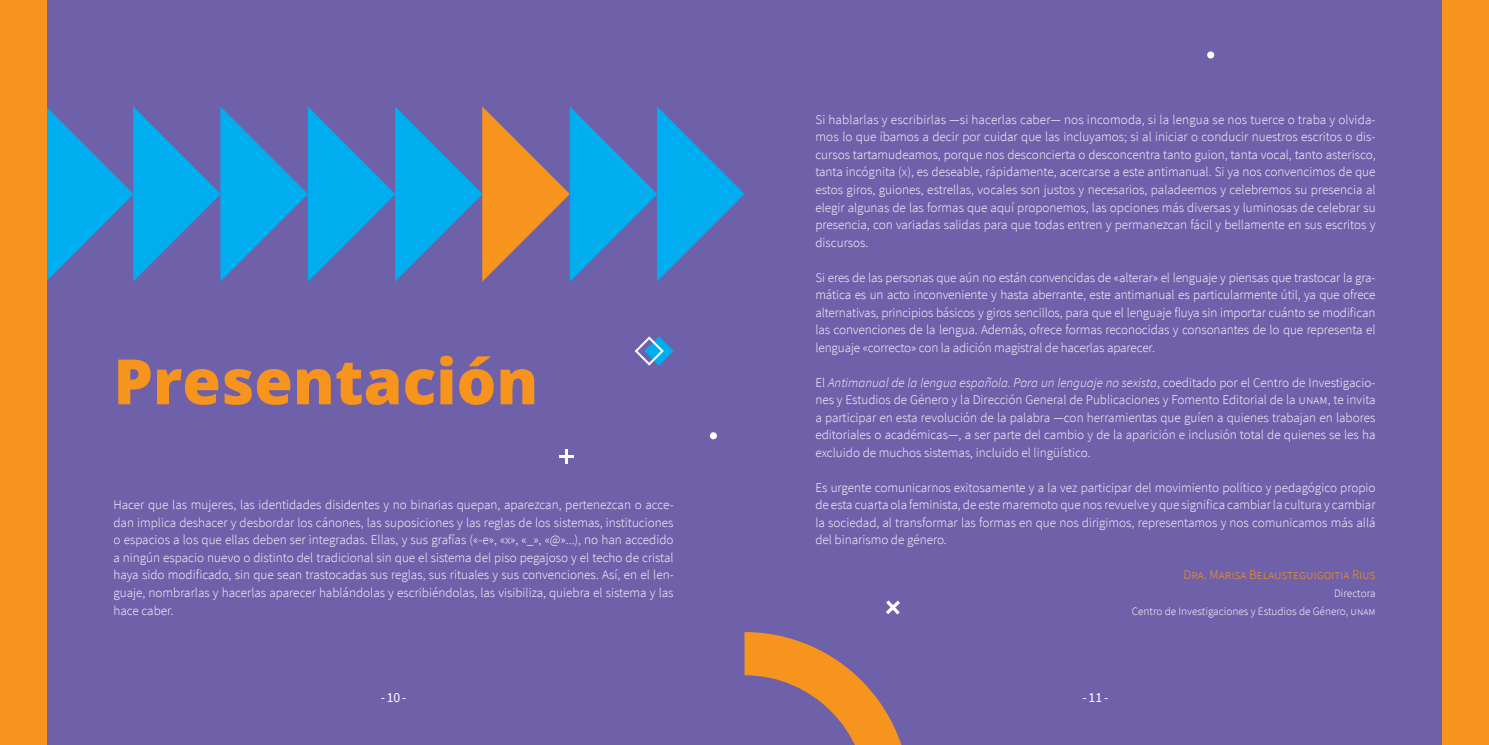
<style>
.page{position:relative;width:1489px;height:745px;background:#fff}
.page>*{position:absolute;margin:0;border:0;box-sizing:border-box;transform-origin:0 0}
.t1{font:800 62.5px "Open Sans";color:#f7941e}
.t2{font:13.75px "Source Sans Pro";color:#fff}
.t3{font:300 13.12px/17.5px "Source Sans Pro";color:#fff;text-align:justify}
.t4{font:300 13.12px "Source Sans Pro";color:#f7941e}
.t5{font:300 11.25px/17.5px "Source Sans Pro";color:#fff;text-align:right}
.s1{font-style:italic}
</style>
<div class="page">
<div style="left:46px;top:0;width:1396px;height:744px;background:#6f60aa"></div>
<svg style="left:46px;top:106px;width:698px;height:175px"></svg>
<svg style="left:634px;top:336px;width:39px;height:29px"></svg>
<hr style="left:559px;top:455px;width:15px;height:3px;background:#fff">
<hr style="left:565px;top:449px;width:3px;height:14px;background:#fff">
<div style="left:709px;top:432px;width:8px;height:7px;background:#fff;border-radius:50%"></div>
<svg style="left:886px;top:600px;width:14px;height:14px"></svg>
<svg style="left:1206px;top:51px;width:8px;height:7px"></svg>
<div style="left:0;top:0;width:46px;height:744px;background:#f7941e"></div>
<div style="left:1442px;top:0;width:46px;height:744px;background:#f7941e"></div>
<svg style="left:744px;top:632px;width:157px;height:112px"></svg>
<h1 class="t1" style="left:113px;top:334px;width:426px">Presentación</h1>
<p class="t3" style="left:113px;top:496px;width:561px">Hacer que las mujeres, las identidades disidentes y no binarias quepan, aparezcan, pertenezcan o acce&shy;dan implica deshacer y desbordar los cánones, las suposiciones y las reglas de los sistemas, instituciones o espacios a los que ellas deben ser integradas. Ellas, y sus grafías («-e», «x», «_», «@»...), no han accedido a ningún espacio nuevo o distinto del tradicional sin que el sistema del piso pegajoso y el techo de cristal haya sido modificado, sin que sean trastocadas sus reglas, sus rituales y sus convenciones. Así, en el len&shy;guaje, nombrarlas y hacerlas aparecer hablándolas y escribiéndolas, las visibiliza, quiebra el sistema y las hace caber.</p>
<p class="t3" style="left:815px;top:111px;width:561px">Si hablarlas y escribirlas —si hacerlas caber— nos incomoda, si la lengua se nos tuerce o traba y olvida&shy;mos lo que íbamos a decir por cuidar que las incluyamos; si al iniciar o conducir nuestros escritos o dis&shy;cursos tartamudeamos, porque nos desconcierta o desconcentra tanto guion, tanta vocal, tanto asterisco, tanta incógnita (x), es deseable, rápidamente, acercarse a este antimanual. Si ya nos convencimos de que estos giros, guiones, estrellas, vocales son justos y necesarios, paladeemos y celebremos su presencia al elegir algunas de las formas que aquí proponemos, las opciones más diversas y luminosas de celebrar su presencia, con variadas salidas para que todas entren y permanezcan fácil y bellamente en sus escritos y discursos.</p>
<p class="t3" style="left:815px;top:268px;width:561px">Si eres de las personas que aún no están convencidas de «alterar» el lenguaje y piensas que trastocar la gra&shy;mática es un acto inconveniente y hasta aberrante, este antimanual es particularmente útil, ya que ofrece alternativas, principios básicos y giros sencillos, para que el lenguaje fluya sin importar cuánto se modifican las convenciones de la lengua. Además, ofrece formas reconocidas y consonantes de lo que representa el lenguaje «correcto» con la adición magistral de hacerlas aparecer.</p>
<p class="t3" style="left:815px;top:373px;width:561px">El <span class="s1">Antimanual de la lengua española. Para un lenguaje no sexista</span>, coeditado por el Centro de Investigacio&shy;nes y Estudios de Género y la Dirección General de Publicaciones y Fomento Editorial de la unam, te invita a participar en esta revolución de la palabra —con herramientas que guíen a quienes trabajan en labores editoriales o académicas—, a ser parte del cambio y de la aparición e inclusión total de quienes se les ha excluido de muchos sistemas, incluido el lingüístico.</p>
<p class="t3" style="left:815px;top:478px;width:561px">Es urgente comunicarnos exitosamente y a la vez participar del movimiento político y pedagógico propio de esta cuarta ola feminista, de este maremoto que nos revuelve y que significa cambiar la cultura y cambiar la sociedad, al transformar las formas en que nos dirigimos, representamos y nos comunicamos más allá del binarismo de género.</p>
<p class="t4" style="left:1183px;top:566px;width:194px">Dra. Marisa Belausteguigoitia Rius</p>
<p class="t5" style="left:1131px;top:584px;width:245px">Directora<br>Centro de Investigaciones y Estudios de Género, unam</p>
<p class="t2" style="left:380px;top:688px;width:27px">-10-</p>
<p class="t2" style="left:1082px;top:688px;width:27px">-11-</p>
</div>
